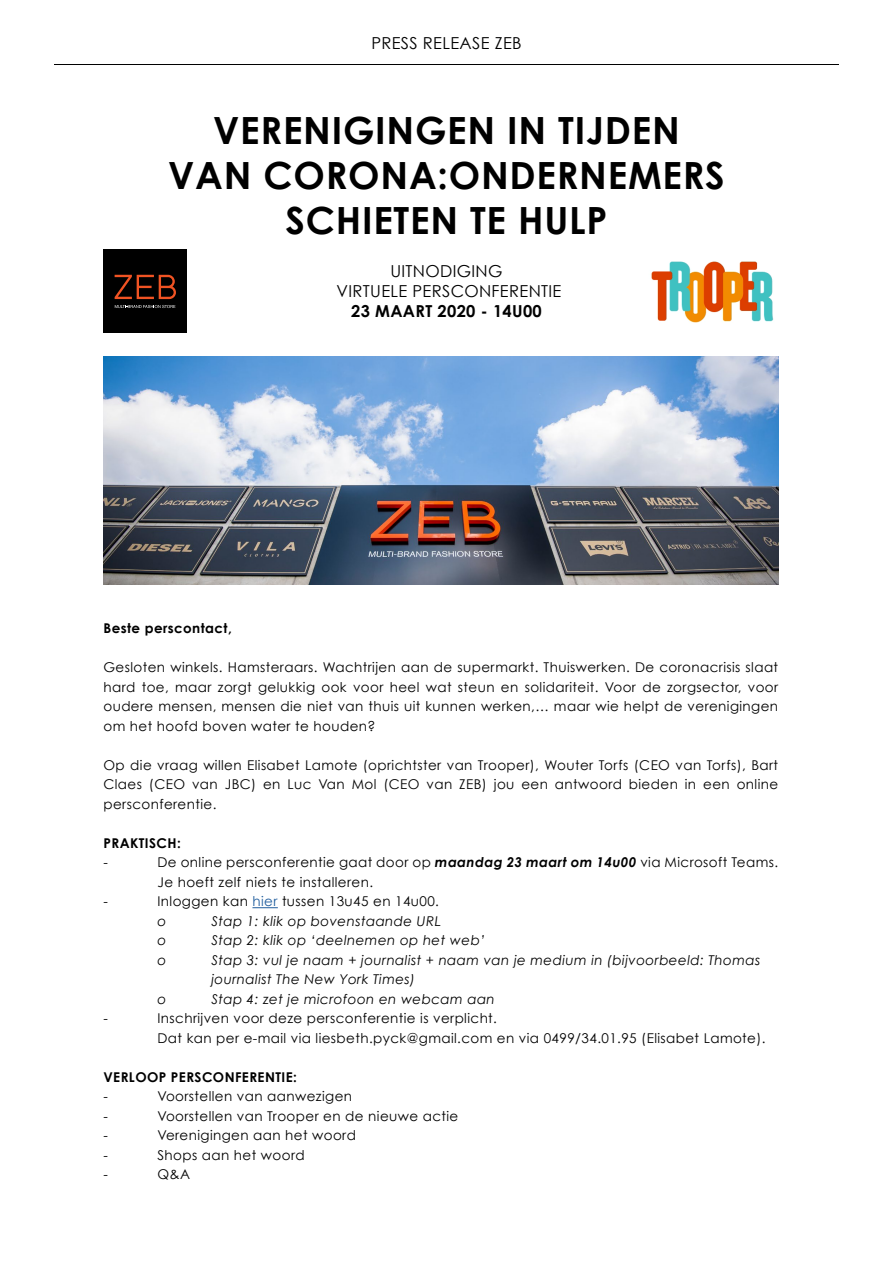
<style>
.page{position:relative;width:893px;height:1263px;background:#fff}
.page>*{position:absolute;margin:0;border:0;box-sizing:border-box;transform-origin:0 0}
.t1{font:700 37.5px/45px "Century Gothic";letter-spacing:.02em;color:#000;text-align:center}
.t2{font:16.5px/19.8px "Century Gothic";letter-spacing:.02em;color:#000;text-align:center}
.t3{font:700 16.5px "Century Gothic";letter-spacing:.02em;color:#000}
.t4{font:13.5px/19.5px "Century Gothic";letter-spacing:.03em;color:#000}
.t5{font:italic 13.5px/19.5px "Century Gothic";letter-spacing:.03em;color:#000}
.t6{font:700 13.5px "Century Gothic";letter-spacing:.03em;color:#000}
.s1{font-weight:700;font-style:italic}
.s2{color:#215e9e}
.s3{font-style:italic}
</style>
<div class="page">
<hr style="left:54px;top:64px;width:785px;height:1px;background:#000">
<svg style="left:252px;top:907px;width:26px;height:1px"></svg>
<img style="left:103px;top:356px;width:675px;height:229px">
<img style="left:651px;top:261px;width:123px;height:62px">
<div style="left:103px;top:249px;width:84px;height:84px;background:#000"></div>
<svg style="left:115px;top:275px;width:61px;height:24px"></svg>
<svg style="left:115px;top:305px;width:60px;height:3px"></svg>
<p class="t2" style="left:371px;top:33px;width:152px">PRESS RELEASE ZEB</p>
<h1 class="t1" style="left:168px;top:107px;width:558px">VERENIGINGEN IN TIJDEN<br>VAN CORONA:ONDERNEMERS<br>SCHIETEN TE HULP</h1>
<p class="t2" style="left:336px;top:261px;width:227px">UITNODIGING<br>VIRTUELE PERSCONFERENTIE</p>
<p class="t3" style="left:351px;top:300px;width:192px">23 MAART 2020 - 14U00</p>
<p class="t6" style="left:103px;top:620px;width:130px">Beste perscontact,</p>
<p class="t4" style="left:103px;top:657px;width:676px;text-align:justify">Gesloten winkels. Hamsteraars. Wachtrijen aan de supermarkt. Thuiswerken. De coronacrisis slaat hard toe, maar zorgt gelukkig ook voor heel wat steun en solidariteit. Voor de zorgsector, voor oudere mensen, mensen die niet van thuis uit kunnen werken,… maar wie helpt de verenigingen om het hoofd boven water te houden?</p>
<p class="t4" style="left:103px;top:755px;width:676px;text-align:justify">Op die vraag willen Elisabet Lamote (oprichtster van Trooper), Wouter Torfs (CEO van Torfs), Bart Claes (CEO van JBC) en Luc Van Mol (CEO van ZEB) jou een antwoord bieden in een online persconferentie.</p>
<p class="t6" style="left:103px;top:834px;width:79px">PRAKTISCH:</p>
<p class="t4" style="left:103px;top:852px;width:6px">-</p>
<p class="t4" style="left:157px;top:852px;width:622px">De online persconferentie gaat door op <span class="s1">maandag 23 maart om 14u00</span> via Microsoft Teams.<br>Je hoeft zelf niets te installeren.</p>
<p class="t4" style="left:103px;top:891px;width:6px">-</p>
<p class="t4" style="left:157px;top:891px;width:283px">Inloggen kan <span class="s2">hier</span> tussen 13u45 en 14u00. <span class="s3">o</span></p>
<p class="t5" style="left:211px;top:911px;width:231px">Stap 1: klik op bovenstaande URL</p>
<p class="t5" style="left:157px;top:930px;width:10px">o</p>
<p class="t5" style="left:211px;top:930px;width:275px">Stap 2: klik op ‘deelnemen op het web’</p>
<p class="t5" style="left:157px;top:950px;width:10px">o</p>
<p class="t5" style="left:211px;top:950px;width:550px">Stap 3: vul je naam + journalist + naam van je medium in (bijvoorbeeld: Thomas journalist The New York Times)</p>
<p class="t5" style="left:157px;top:989px;width:10px">o</p>
<p class="t5" style="left:211px;top:989px;width:285px">Stap 4: zet je microfoon en webcam aan</p>
<p class="t4" style="left:103px;top:1008px;width:6px">-</p>
<p class="t4" style="left:157px;top:1008px;width:610px">Inschrijven voor deze persconferentie is verplicht.<br>Dat kan per e-mail via liesbeth.pyck@gmail.com en via 0499/34.01.95 (Elisabet Lamote).</p>
<p class="t6" style="left:103px;top:1068px;width:195px">VERLOOP PERSCONFERENTIE:</p>
<p class="t4" style="left:103px;top:1086px;width:6px">-</p>
<p class="t4" style="left:157px;top:1086px;width:196px">Voorstellen van aanwezigen</p>
<p class="t4" style="left:103px;top:1106px;width:6px">-</p>
<p class="t4" style="left:157px;top:1106px;width:302px">Voorstellen van Trooper en de nieuwe actie</p>
<p class="t4" style="left:103px;top:1125px;width:6px">-</p>
<p class="t4" style="left:157px;top:1125px;width:200px">Verenigingen aan het woord</p>
<p class="t4" style="left:103px;top:1145px;width:6px">-</p>
<p class="t4" style="left:157px;top:1145px;width:149px">Shops aan het woord</p>
<p class="t4" style="left:103px;top:1164px;width:6px">-</p>
<p class="t4" style="left:157px;top:1164px;width:34px">Q&amp;A</p>
</div>
